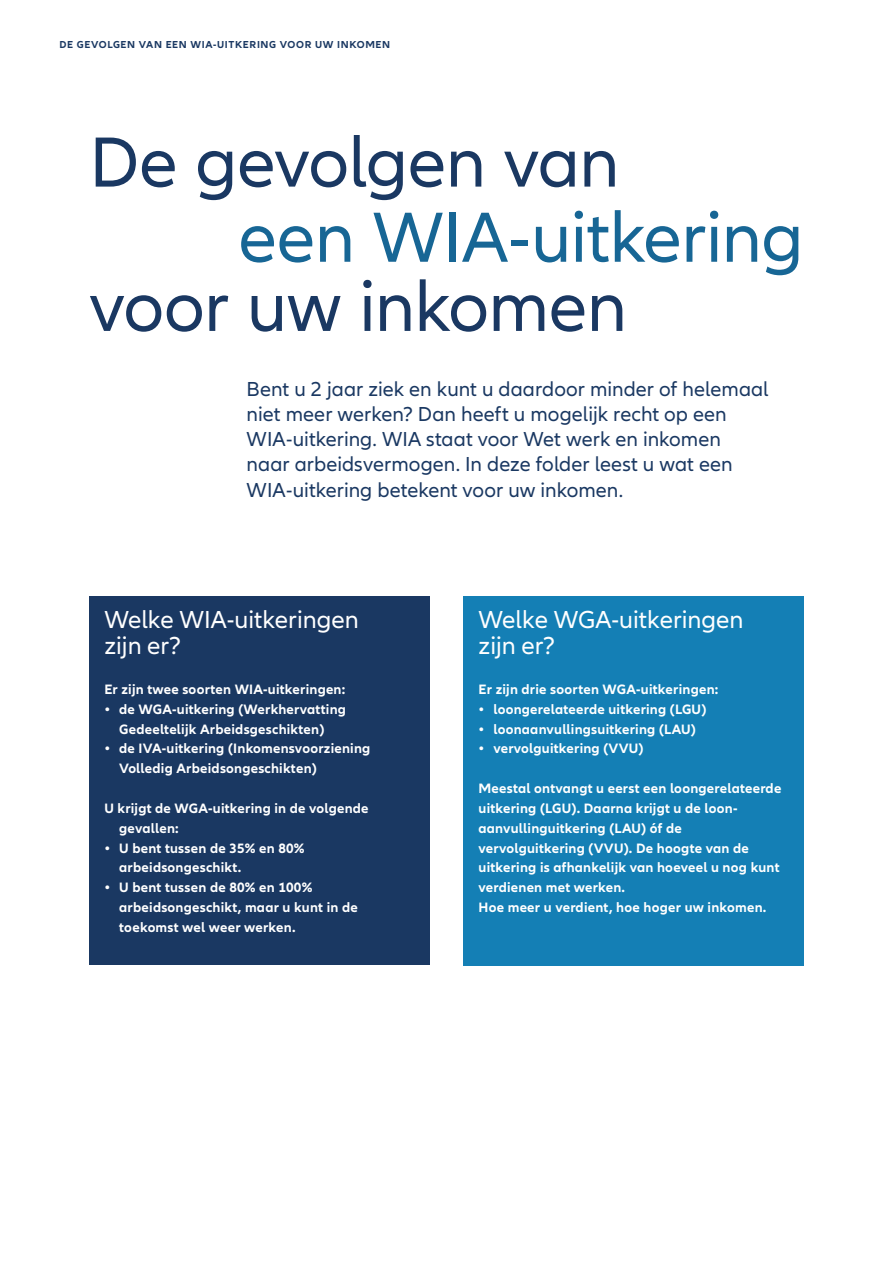
<style>
.page{position:relative;width:893px;height:1263px;background:#fff}
.page>*{position:absolute;margin:0;border:0;box-sizing:border-box;transform-origin:0 0}
.Headline_66pt{font:73.5px "Allianz Neo";letter-spacing:-.01em;color:#1a3862}
.Headline_66pt-2{font:73.5px "Allianz Neo";letter-spacing:-.01em;color:#176695}
.tussen_kopjes_zwart{font:25.5px/25.8px "Allianz Neo";color:#fff}
.Intro_15pt{font:21px/25.2px "Allianz Neo";letter-spacing:.005em;color:#1a3862}
.body{font:700 14.1px/19.8px "Allianz Neo";letter-spacing:.015em;color:#fff}
.t1{font:700 10.5px "Allianz Neo";letter-spacing:.06em;color:#1a3862}
</style>
<div class="page">
<div style="left:89px;top:596px;width:340px;height:368px;background:#1a3862"></div>
<div style="left:463px;top:596px;width:341px;height:369px;background:#147fb5"></div>
<p class="t1" style="left:60px;top:38px;width:332px">DE GEVOLGEN VAN EEN WIA-UITKERING VOOR UW INKOMEN</p>
<p class="Headline_66pt" style="left:89px;top:120px;width:532px">De gevolgen van</p>
<p class="Headline_66pt-2" style="left:238px;top:195px;width:567px">een WIA-uitkering</p>
<p class="Headline_66pt" style="left:89px;top:265px;width:539px">voor uw inkomen</p>
<p class="Intro_15pt" style="left:247px;top:377px;width:523px">Bent u 2 jaar ziek en kunt u daardoor minder of helemaal niet meer werken? Dan heeft u mogelijk recht op een WIA-uitkering. WIA staat voor Wet werk en inkomen naar arbeidsvermogen. In deze folder leest u wat een WIA-uitkering betekent voor uw inkomen.</p>
<p class="tussen_kopjes_zwart" style="left:104px;top:608px;width:256px">Welke WIA-uitkeringen zijn er?</p>
<p class="body" style="left:104px;top:679px;width:242px">Er zijn twee soorten WIA-uitkeringen:</p>
<p class="body" style="left:104px;top:699px;width:243px;text-align:center">• de WGA-uitkering (Werkhervatting<br>Gedeeltelijk Arbeidsgeschikten)</p>
<p class="body" style="left:119px;top:739px;width:253px;text-indent:-15px">• de IVA-uitkering (Inkomensvoorziening<br>Volledig Arbeidsongeschikten)</p>
<p class="body" style="left:119px;top:798px;width:251px;text-indent:-15px">U krijgt de WGA-uitkering in de volgende gevallen:</p>
<p class="body" style="left:119px;top:838px;width:187px;text-indent:-15px">• U bent tussen de 35% en 80% arbeidsongeschikt.</p>
<p class="body" style="left:119px;top:878px;width:240px;text-indent:-15px">• U bent tussen de 80% en 100% arbeidsongeschikt, maar u kunt in de toekomst wel weer werken.</p>
<p class="tussen_kopjes_zwart" style="left:478px;top:608px;width:267px">Welke WGA-uitkeringen</p>
<p class="tussen_kopjes_zwart" style="left:478px;top:633px;width:78px">zijn er?</p>
<p class="body" style="left:478px;top:679px;width:241px">Er zijn drie soorten WGA-uitkeringen:</p>
<p class="body" style="left:478px;top:699px;width:229px">• loongerelateerde uitkering (LGU)</p>
<p class="body" style="left:478px;top:719px;width:219px">• loonaanvullingsuitkering (LAU)</p>
<p class="body" style="left:478px;top:739px;width:167px">• vervolguitkering (VVU)</p>
<p class="body" style="left:478px;top:779px;width:304px">Meestal ontvangt u eerst een loongerelateerde uitkering (LGU). Daarna krijgt u de loon&shy;aanvullinguitkering (LAU) óf de vervolguitkering (VVU). De hoogte van de uitkering is afhankelijk van hoeveel u nog kunt verdienen met werken.</p>
<p class="body" style="left:478px;top:898px;width:289px">Hoe meer u verdient, hoe hoger uw inkomen.</p>
</div>
